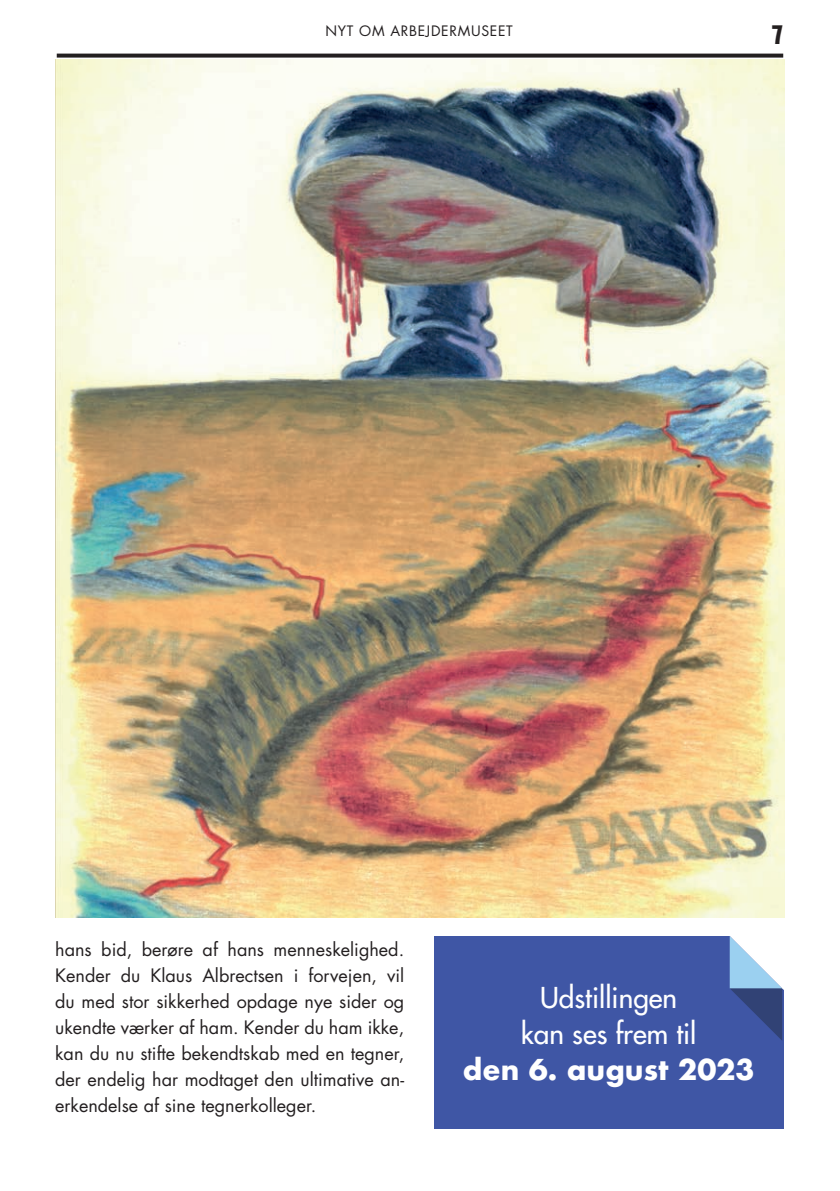
<style>
.page{position:relative;width:840px;height:1191px;background:#fff}
.page>*{position:absolute;margin:0;border:0;box-sizing:border-box;transform-origin:0 0}
.t1{font:28px "Futura";color:#fff}
.t2{font:700 28px "Futura";color:#fff}
.t3{font:26px "Gothic Thirteen Std";color:#231f20}
.Brød_9_13{font:18px/26px "Futura";color:#231f20;text-align:justify}
.t4{font:14px "Futura";letter-spacing:.05em;color:#231f20}
</style>
<div class="page">
<img style="left:55px;top:59px;width:729px;height:858px">
<div style="left:434px;top:936px;width:348px;height:192px;background:#3f56a5"></div>
<svg style="left:729px;top:936px;width:55px;height:104px"></svg>
<svg style="left:57px;top:54px;width:725px;height:4px;background:#393536"></svg>
<p class="t4" style="left:325px;top:22px;width:189px">NYT OM ARBEJDERMUSEET</p>
<h2 class="t3" style="left:771px;top:19px;width:13px">7</h2>
<p class="Brød_9_13" style="left:55px;top:936px;width:350px">hans bid, berøre af hans menneskelighed.<br>Kender du Klaus Albrectsen i forvejen, vil du med stor sikkerhed opdage nye sider og ukendte værker af ham. Kender du ham ikke, kan du nu stifte bekendtskab med en tegner, der endelig har modtaget den ultimative an&shy;erkendelse af sine tegnerkolleger.</p>
<p class="t1" style="left:540px;top:979px;width:138px">Udstillingen</p>
<p class="t1" style="left:520px;top:1015px;width:177px">kan ses frem til</p>
<p class="t2" style="left:462px;top:1048px;width:293px">den 6. august 2023</p>
</div>
